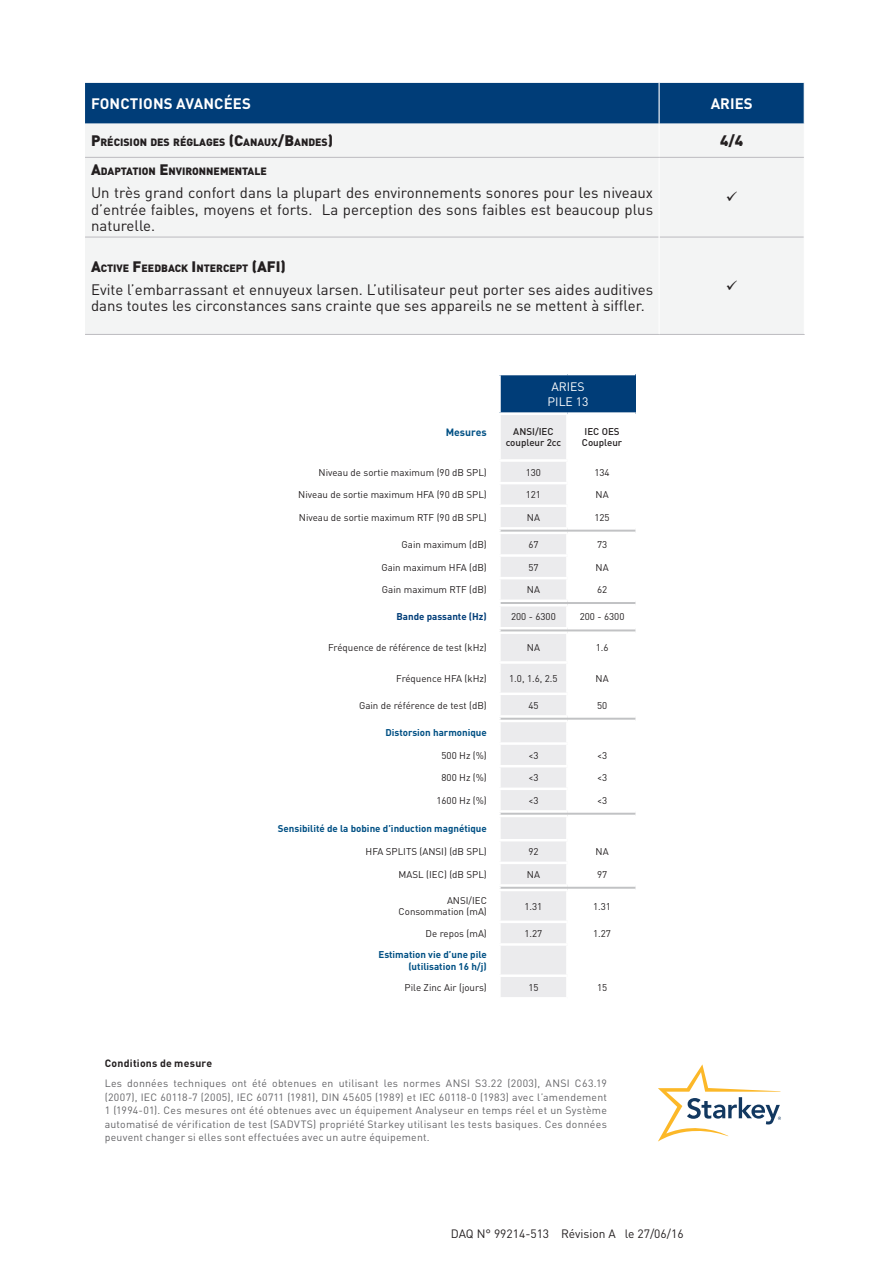
<style>
.page{position:relative;width:893px;height:1263px;background:#fff}
.page>*{position:absolute;margin:0;border:0;box-sizing:border-box;transform-origin:0 0}
.t1{font:15px/16.5px "DINOT";color:#231f20;text-align:justify}
.t2{font:700 15px "DINOT";letter-spacing:.01em;color:#fff}
.t3{font:900 15px "DINOT";color:#231f20}
.t4{font:12.15px/14.5px "DINOT";color:#fff;text-align:center}
.t5{font:12px "DINOT";color:#231f20}
.t6{font:10.5px/13.5px "DINOT";letter-spacing:.02em;color:#636366;text-align:justify}
.t7{font:900 10.5px "DINOT";color:#231f20}
.t8{font:700 10.5px "DINOT";letter-spacing:.02em;color:#231f20}
.t9{font:700 10.5px "DINOT";color:#015084}
.t10{font:9.75px/11.7px "DINOT";color:#231f20;text-align:right}
.t11{font:700 9.75px/11.7px "DINOT";color:#015084;text-align:right}
.t12{font:500 9.75px/11.2px "DINOT";color:#231f20;text-align:center}
.t13{font:700 9.75px "DINOT";color:#003d78}
.s1{font-size:15px}
</style>
<div class="page">
<svg style="left:658px;top:1064px;width:123px;height:77px"></svg>
<div style="left:85px;top:83px;width:719px;height:41px;background:#003d78"></div>
<div style="left:85px;top:124px;width:719px;height:210px;background:#f3f4f4"></div>
<hr style="left:658px;top:83px;width:2px;height:41px;background:#fff">
<hr style="left:85px;top:237px;width:574px;height:1px;background:#bcbbbf">
<hr style="left:659px;top:237px;width:145px;height:1px;background:#bcbbbf">
<hr style="left:85px;top:334px;width:574px;height:1px;background:#bcbbbf">
<hr style="left:659px;top:334px;width:146px;height:1px;background:#bcbbbf">
<hr style="left:659px;top:124px;width:1px;height:33px;background:#fff">
<hr style="left:659px;top:158px;width:1px;height:79px;background:#fff">
<hr style="left:659px;top:237px;width:1px;height:97px;background:#fff">
<hr style="left:85px;top:157px;width:574px;height:1px;background:#bcbbbf">
<hr style="left:659px;top:157px;width:145px;height:1px;background:#bcbbbf">
<div style="left:499px;top:374px;width:136px;height:40px;background:#003d78"></div>
<svg style="left:567px;top:530px;width:68px;height:359px"></svg>
<hr style="left:566px;top:534px;width:3px;height:20px;background:#fff">
<hr style="left:567px;top:554px;width:68px;height:3px;background:#fff">
<hr style="left:566px;top:557px;width:3px;height:20px;background:#fff">
<hr style="left:567px;top:577px;width:68px;height:2px;background:#fff">
<hr style="left:566px;top:579px;width:3px;height:20px;background:#fff">
<hr style="left:566px;top:606px;width:3px;height:21px;background:#fff">
<hr style="left:566px;top:634px;width:3px;height:27px;background:#fff">
<hr style="left:567px;top:661px;width:68px;height:3px;background:#fff">
<hr style="left:566px;top:664px;width:3px;height:28px;background:#fff">
<hr style="left:567px;top:692px;width:68px;height:3px;background:#fff">
<hr style="left:566px;top:695px;width:3px;height:20px;background:#fff">
<hr style="left:566px;top:722px;width:3px;height:20px;background:#fff">
<hr style="left:567px;top:742px;width:68px;height:3px;background:#fff">
<hr style="left:566px;top:745px;width:3px;height:20px;background:#fff">
<hr style="left:567px;top:765px;width:68px;height:2px;background:#fff">
<hr style="left:566px;top:767px;width:3px;height:20px;background:#fff">
<hr style="left:567px;top:787px;width:68px;height:3px;background:#fff">
<hr style="left:566px;top:790px;width:3px;height:20px;background:#fff">
<hr style="left:566px;top:817px;width:3px;height:22px;background:#fff">
<hr style="left:566px;top:841px;width:3px;height:21px;background:#fff">
<hr style="left:566px;top:864px;width:3px;height:20px;background:#fff">
<hr style="left:567px;top:532px;width:68px;height:2px;background:#fff">
<hr style="left:567px;top:599px;width:68px;height:3px;background:#fff">
<hr style="left:567px;top:604px;width:68px;height:2px;background:#fff">
<hr style="left:567px;top:627px;width:68px;height:2px;background:#fff">
<hr style="left:567px;top:631px;width:68px;height:3px;background:#fff">
<hr style="left:567px;top:715px;width:68px;height:3px;background:#fff">
<hr style="left:567px;top:720px;width:68px;height:2px;background:#fff">
<hr style="left:567px;top:810px;width:68px;height:3px;background:#fff">
<hr style="left:567px;top:815px;width:68px;height:2px;background:#fff">
<hr style="left:567px;top:839px;width:68px;height:2px;background:#fff">
<hr style="left:567px;top:862px;width:68px;height:2px;background:#fff">
<svg style="left:500px;top:415px;width:67px;height:582px;background:#ececee"></svg>
<hr style="left:567px;top:884px;width:68px;height:3px;background:#fff">
<hr style="left:498px;top:889px;width:69px;height:2px;background:#fff">
<hr style="left:498px;top:375px;width:3px;height:37px;background:#fff">
<hr style="left:498px;top:415px;width:3px;height:44px;background:#fff">
<hr style="left:498px;top:373px;width:69px;height:2px;background:#fff">
<hr style="left:567px;top:373px;width:68px;height:2px;background:#fff">
<hr style="left:498px;top:412px;width:69px;height:3px;background:#fff">
<hr style="left:567px;top:412px;width:68px;height:3px;background:#fff">
<svg style="left:727px;top:191px;width:10px;height:10px"></svg>
<svg style="left:727px;top:280px;width:10px;height:10px"></svg>
<h1 class="t2" style="left:91px;top:94px;width:161px">FONCTIONS AVANCÉES</h1>
<h1 class="t2" style="left:711px;top:94px;width:43px">ARIES</h1>
<p class="t7" style="left:91px;top:135px;width:244px"><span class="s1">P</span>RÉCISION DES RÉGLAGES <span class="s1">(C</span>ANAUX<span class="s1">/B</span>ANDES<span class="s1">)</span></p>
<h1 class="t3" style="left:720px;top:131px;width:25px">4/4</h1>
<p class="t7" style="left:91px;top:164px;width:177px"><span class="s1">A</span>DAPTATION <span class="s1">E</span> NVIRONNEMENTALE</p>
<h1 class="t1" style="left:91px;top:184px;width:564px">Un très grand confort dans la plupart des environnements sonores pour les niveaux d’entrée faibles, moyens et forts. La perception des sons faibles est beaucoup plus naturelle.</h1>
<p class="t7" style="left:91px;top:261px;width:196px"><span class="s1">A</span>CTIVE <span class="s1">F</span>EEDBACK <span class="s1">I</span> NTERCEPT <span class="s1">(AFI)</span></p>
<h1 class="t1" style="left:91px;top:281px;width:564px">Evite l’embarrassant et ennuyeux larsen. L’utilisateur peut porter ses aides auditives dans toutes les circonstances sans crainte que ses appareils ne se mettent à siffler.</h1>
<p class="t9" style="left:446px;top:426px;width:43px">Mesures</p>
<p class="t4" style="left:548px;top:379px;width:43px">ARIES<br>PILE 13</p>
<p class="t12" style="left:506px;top:426px;width:57px">ANSI/IEC coupleur 2cc</p>
<p class="t12" style="left:582px;top:426px;width:42px;text-align:left">IEC OES<br>Coupleur</p>
<p class="t10" style="left:319px;top:466px;width:170px">Niveau de sortie maximum (90 dB SPL)</p>
<p class="t10" style="left:526px;top:466px;width:17px">130</p>
<p class="t10" style="left:594px;top:466px;width:17px">134</p>
<p class="t10" style="left:298px;top:489px;width:190px">Niveau de sortie maximum HFA (90 dB SPL)</p>
<p class="t10" style="left:526px;top:489px;width:17px">121</p>
<p class="t10" style="left:596px;top:489px;width:15px">NA</p>
<p class="t10" style="left:299px;top:511px;width:189px">Niveau de sortie maximum RTF (90 dB SPL)</p>
<p class="t10" style="left:527px;top:511px;width:15px">NA</p>
<p class="t10" style="left:594px;top:511px;width:17px">125</p>
<p class="t10" style="left:402px;top:538px;width:87px">Gain maximum (dB)</p>
<p class="t10" style="left:528px;top:538px;width:12px">67</p>
<p class="t10" style="left:597px;top:538px;width:12px">73</p>
<p class="t10" style="left:381px;top:561px;width:107px">Gain maximum HFA (dB)</p>
<p class="t10" style="left:528px;top:561px;width:12px">57</p>
<p class="t10" style="left:596px;top:561px;width:15px">NA</p>
<p class="t10" style="left:382px;top:584px;width:106px">Gain maximum RTF (dB)</p>
<p class="t10" style="left:527px;top:584px;width:15px">NA</p>
<p class="t10" style="left:597px;top:584px;width:12px">62</p>
<p class="t13" style="left:396px;top:610px;width:92px">Bande passante (Hz)</p>
<p class="t10" style="left:511px;top:611px;width:46px">200 - 6300</p>
<p class="t10" style="left:580px;top:611px;width:46px">200 - 6300</p>
<p class="t10" style="left:328px;top:642px;width:160px">Fréquence de référence de test (kHz)</p>
<p class="t10" style="left:527px;top:642px;width:15px">NA</p>
<p class="t10" style="left:596px;top:642px;width:14px">1.6</p>
<p class="t10" style="left:396px;top:672px;width:92px">Fréquence HFA (kHz)</p>
<p class="t10" style="left:509px;top:672px;width:50px">1.0, 1.6, 2.5</p>
<p class="t10" style="left:596px;top:672px;width:15px">NA</p>
<p class="t10" style="left:359px;top:699px;width:129px">Gain de référence de test (dB)</p>
<p class="t10" style="left:528px;top:699px;width:12px">45</p>
<p class="t10" style="left:597px;top:699px;width:12px">50</p>
<p class="t11" style="left:385px;top:726px;width:103px">Distorsion harmonique</p>
<p class="t10" style="left:442px;top:749px;width:47px">500 Hz (%)</p>
<p class="t10" style="left:528px;top:749px;width:12px">&lt;3</p>
<p class="t10" style="left:597px;top:749px;width:12px">&lt;3</p>
<p class="t10" style="left:442px;top:772px;width:47px">800 Hz (%)</p>
<p class="t10" style="left:528px;top:772px;width:12px">&lt;3</p>
<p class="t10" style="left:597px;top:772px;width:12px">&lt;3</p>
<p class="t10" style="left:436px;top:794px;width:52px">1600 Hz (%)</p>
<p class="t10" style="left:528px;top:794px;width:12px">&lt;3</p>
<p class="t10" style="left:597px;top:794px;width:12px">&lt;3</p>
<p class="t11" style="left:278px;top:822px;width:211px">Sensibilité de la bobine d’induction magnétique</p>
<p class="t10" style="left:366px;top:846px;width:123px">HFA SPLITS (ANSI) (dB SPL)</p>
<p class="t10" style="left:528px;top:846px;width:12px">92</p>
<p class="t10" style="left:596px;top:846px;width:15px">NA</p>
<p class="t10" style="left:399px;top:868px;width:90px">MASL (IEC) (dB SPL)</p>
<p class="t10" style="left:527px;top:868px;width:15px">NA</p>
<p class="t10" style="left:597px;top:868px;width:12px">97</p>
<p class="t10" style="left:399px;top:894px;width:90px">ANSI/IEC<br>Consommation (mA)</p>
<p class="t10" style="left:524px;top:900px;width:19px">1.31</p>
<p class="t10" style="left:593px;top:900px;width:19px">1.31</p>
<p class="t10" style="left:426px;top:927px;width:63px">De repos (mA)</p>
<p class="t10" style="left:524px;top:927px;width:19px">1.27</p>
<p class="t10" style="left:593px;top:927px;width:19px">1.27</p>
<p class="t11" style="left:378px;top:948px;width:110px">Estimation vie d’une pile (utilisation 16 h/j)</p>
<p class="t10" style="left:405px;top:981px;width:84px">Pile Zinc Air (jours)</p>
<p class="t10" style="left:528px;top:981px;width:12px">15</p>
<p class="t10" style="left:597px;top:981px;width:12px">15</p>
<p class="t8" style="left:105px;top:1056px;width:109px">Conditions de mesure</p>
<p class="t6" style="left:105px;top:1076px;width:504px">Les données techniques ont été obtenues en utilisant les normes ANSI S3.22 (2003), ANSI C63.19 (2007), IEC 60118-7 (2005), IEC 60711 (1981), DIN 45605 (1989) et IEC 60118-0 (1983) avec l’amendement 1 (1994-01). Ces mesures ont été obtenues avec un équipement Analyseur en temps réel et un Système automatisé de vérification de test (SADVTS) propriété Starkey utilisant les tests basiques. Ces données peuvent changer si elles sont effectuées avec un autre équipement.</p>
<p class="t5" style="left:451px;top:1226px;width:234px">DAQ N° 99214-513 Révision A le 27/06/16</p>
</div>
